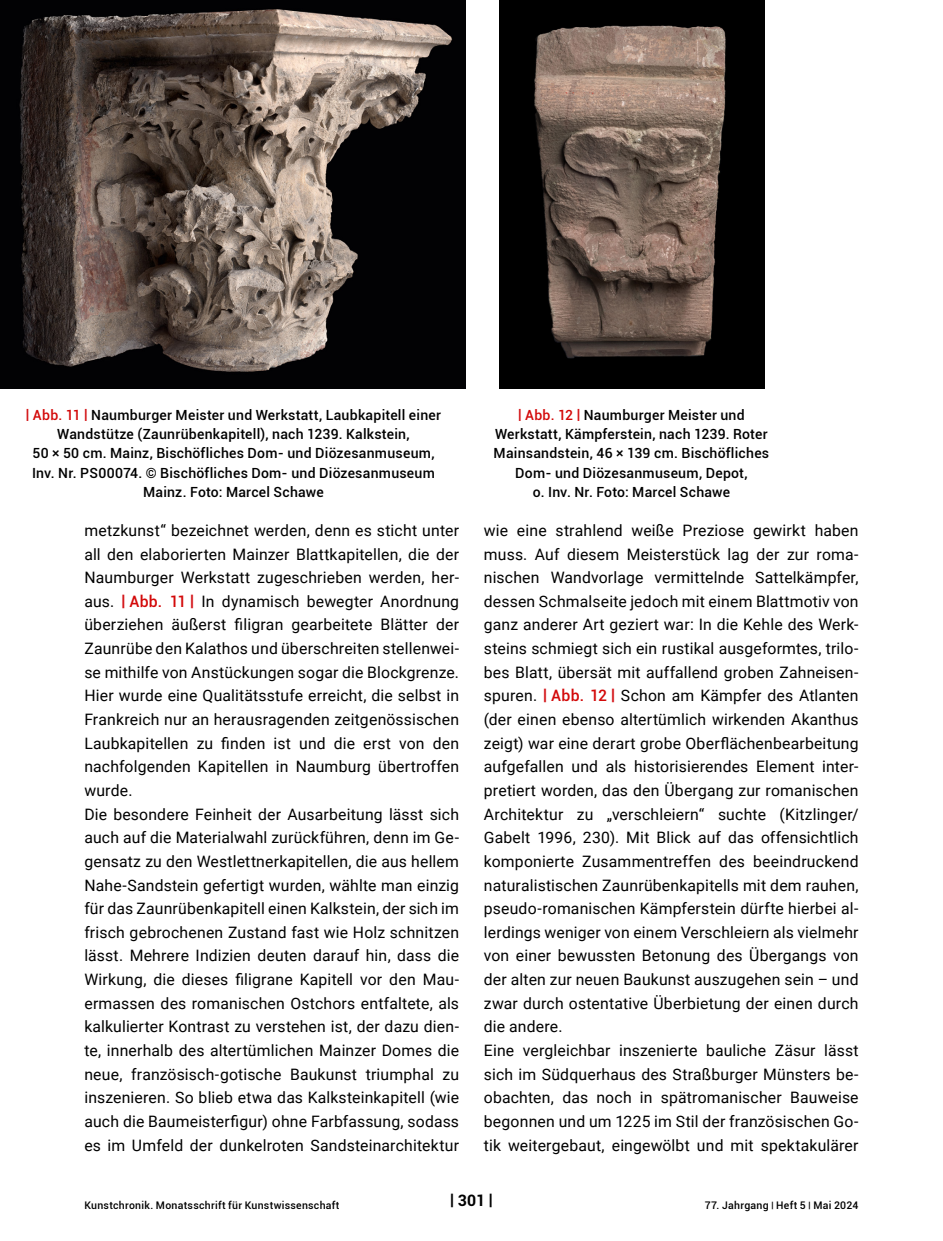
<style>
.page{position:relative;width:943px;height:1241px;background:#fff}
.page>*{position:absolute;margin:0;border:0;box-sizing:border-box;transform-origin:0 0}
.Fließtext{font:15.75px/23.6px "Roboto";letter-spacing:.01em;color:#000;text-align:justify}
.t1{font:700 15.75px "Roboto";color:#000}
.t2{font:500 14px/19.2px "Roboto";letter-spacing:.015em;color:#000;text-align:center}
.t3{font:500 10.5px "Roboto";letter-spacing:.025em;color:#000}
.s1{font-weight:700;color:#d31216}
.s2{color:#d30909}
.s3{font-weight:500;color:#d30909}
.s4{font-size:8.75px}
</style>
<div class="page">
<img style="left:0;top:0;width:465px;height:389px">
<img style="left:500px;top:0;width:264px;height:389px">
<p class="t2" style="left:26px;top:404px;width:417px"><span class="s1">|</span> <span class="s2">Abb. 11</span> <span class="s1">|</span> Naumburger Meister und Werkstatt, Laubkapitell einer Wandstütze (Zaunrübenkapitell), nach 1239. Kalkstein,<br>50 × 50 cm. Mainz, Bischöfliches Dom- und Diözesanmuseum, Inv. Nr. PS00074. © Bischöfliches Dom- und Diözesanmuseum Mainz. Foto: Marcel Schawe</p>
<p class="t2" style="left:493px;top:404px;width:277px"><span class="s1">|</span> <span class="s2">Abb. 12</span> <span class="s1">|</span> Naumburger Meister und Werkstatt, Kämpferstein, nach 1239. Roter Mainsandstein, 46 × 139 cm. Bischöfliches Dom- und Diözesanmuseum, Depot,<br>o. Inv. Nr. Foto: Marcel Schawe</p>
<p class="Fließtext" style="left:84px;top:518px;width:376px">metzkunst“ bezeichnet werden, denn es sticht unter all den elaborierten Mainzer Blattkapitellen, die der Naumburger Werkstatt zugeschrieben werden, her&shy;aus. <span class="s1">|</span> <span class="s3">Abb. 11</span> <span class="s1">|</span> In dynamisch bewegter Anordnung überziehen äußerst filigran gearbeitete Blätter der Zaunrübe den Kalathos und überschreiten stellenwei&shy;se mithilfe von Anstückungen sogar die Blockgrenze.<br>Hier wurde eine Qualitätsstufe erreicht, die selbst in Frankreich nur an herausragenden zeitgenössischen Laubkapitellen zu finden ist und die erst von den nachfolgenden Kapitellen in Naumburg übertroffen wurde.</p>
<p class="Fließtext" style="left:84px;top:801px;width:376px">Die besondere Feinheit der Ausarbeitung lässt sich auch auf die Materialwahl zurückführen, denn im Ge&shy;gensatz zu den Westlettnerkapitellen, die aus hellem Nahe-Sandstein gefertigt wurden, wählte man einzig für das Zaunrübenkapitell einen Kalkstein, der sich im frisch gebrochenen Zustand fast wie Holz schnitzen lässt. Mehrere Indizien deuten darauf hin, dass die Wirkung, die dieses filigrane Kapitell vor den Mau&shy;ermassen des romanischen Ostchors entfaltete, als kalkulierter Kontrast zu verstehen ist, der dazu dien&shy;te, innerhalb des altertümlichen Mainzer Domes die neue, französisch-gotische Baukunst triumphal zu inszenieren. So blieb etwa das Kalksteinkapitell (wie auch die Baumeisterfigur) ohne Farbfassung, sodass es im Umfeld der dunkelroten Sandsteinarchitektur</p>
<p class="Fließtext" style="left:484px;top:518px;width:376px">wie eine strahlend weiße Preziose gewirkt haben muss. Auf diesem Meisterstück lag der zur roma&shy;nischen Wandvorlage vermittelnde Sattelkämpfer, dessen Schmalseite jedoch mit einem Blattmotiv von ganz anderer Art geziert war: In die Kehle des Werk&shy;steins schmiegt sich ein rustikal ausgeformtes, trilo&shy;bes Blatt, übersät mit auffallend groben Zahneisen&shy;spuren. <span class="s1">|</span> <span class="s3">Abb. 12</span> <span class="s1">|</span> Schon am Kämpfer des Atlanten (der einen ebenso altertümlich wirkenden Akanthus zeigt) war eine derart grobe Oberflächenbearbeitung aufgefallen und als historisierendes Element inter&shy;pretiert worden, das den Übergang zur romanischen Architektur zu „verschleiern“ suchte (Kitzlinger/ Gabelt 1996, 230). Mit Blick auf das offensichtlich komponierte Zusammentreffen des beeindruckend naturalistischen Zaunrübenkapitells mit dem rauhen, pseudo-romanischen Kämpferstein dürfte hierbei al&shy;lerdings weniger von einem Verschleiern als vielmehr von einer bewussten Betonung des Übergangs von der alten zur neuen Baukunst auszugehen sein – und zwar durch ostentative Überbietung der einen durch die andere.</p>
<p class="Fließtext" style="left:484px;top:1037px;width:376px">Eine vergleichbar inszenierte bauliche Zäsur lässt sich im Südquerhaus des Straßburger Münsters be&shy;obachten, das noch in spätromanischer Bauweise begonnen und um 1225 im Stil der französischen Go&shy;tik weitergebaut, eingewölbt und mit spektakulärer</p>
<p class="t1" style="left:450px;top:1189px;width:44px">| 301 |</p>
<p class="t3" style="left:84px;top:1197px;width:257px">Kunstchronik. Monatsschrift für Kunstwissenschaft</p>
<p class="t3" style="left:704px;top:1197px;width:155px">77. Jahrgang <span class="s4">|</span> Heft 5 <span class="s4">|</span> Mai 2024</p>
</div>
